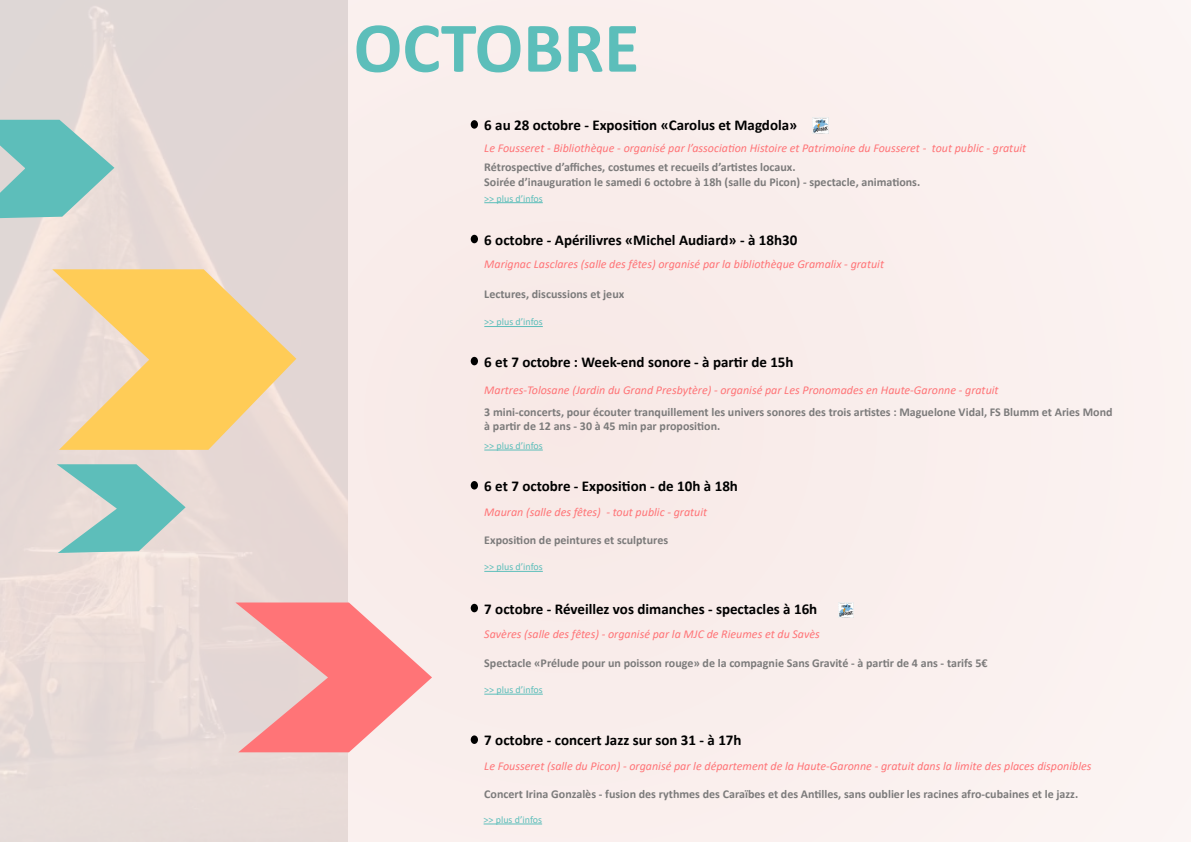
<style>
.page{position:relative;width:1191px;height:842px;background:#fff}
.page>*{position:absolute;margin:0;border:0;box-sizing:border-box;transform-origin:0 0}
.t1{font:700 72px "Calibri";color:#5cbeba}
.t2{font:700 15px "Calibri";color:#000}
.t3{font:700 12px "Calibri";color:#7c7b7b}
.t4{font:italic 12px "Calibri";color:#ff7477}
.t5{font:10px "Calibri";color:#5cbeba}
</style>
<div class="page">
<div style="left:0;top:0;width:1191px;height:842px;background:linear-gradient(to right,#e7dad7,#fff7f6)"></div>
<svg style="left:50px;top:263px;width:251px;height:190px;background:#f4d18e"></svg>
<svg style="left:0;top:113px;width:120px;height:110px;background:#94c9c5"></svg>
<svg style="left:48px;top:459px;width:142px;height:97px;background:#a7cdc9"></svg>
<svg style="left:225px;top:596px;width:212px;height:160px;background:#f5acad"></svg>
<hr style="left:484px;top:326px;width:59px;height:1px;background:#5cbeba">
<div style="left:471px;top:235px;width:7px;height:8px;background:#000;border-radius:50%"></div>
<div style="left:471px;top:735px;width:7px;height:9px;background:#000;border-radius:50%"></div>
<hr style="left:484px;top:694px;width:59px;height:1px;background:#5cbeba">
<div style="left:471px;top:604px;width:7px;height:8px;background:#000;border-radius:50%"></div>
<hr style="left:484px;top:571px;width:59px;height:1px;background:#5cbeba">
<div style="left:471px;top:481px;width:7px;height:8px;background:#000;border-radius:50%"></div>
<hr style="left:484px;top:202px;width:59px;height:1px;background:#5cbeba">
<div style="left:471px;top:120px;width:7px;height:9px;background:#000;border-radius:50%"></div>
<hr style="left:484px;top:450px;width:59px;height:1px;background:#5cbeba">
<div style="left:471px;top:357px;width:7px;height:8px;background:#000;border-radius:50%"></div>
<img style="left:813px;top:118px;width:15px;height:15px">
<hr style="left:483px;top:824px;width:59px;height:1px;background:#5cbeba">
<img style="left:838px;top:603px;width:15px;height:15px">
<p class="t1" style="left:354px;top:-3px;width:287px">OCTOBRE</p>
<p class="t2" style="left:484px;top:114px;width:314px">6 au 28 octobre - Exposition «Carolus et Magdola»</p>
<p class="t4" style="left:484px;top:139px;width:543px">Le Fousseret - Bibliothèque - organisé par l’association Histoire et Patrimoine du Fousseret - tout public - gratuit</p>
<p class="t3" style="left:484px;top:159px;width:313px">Rétrospective d’affiches, costumes et recueils d’artistes locaux.</p>
<p class="t3" style="left:484px;top:173px;width:437px">Soirée d’inauguration le samedi 6 octobre à 18h (salle du Picon) - spectacle, animations.</p>
<p class="t5" style="left:484px;top:191px;width:60px">&gt;&gt; plus d’infos</p>
<p class="t2" style="left:484px;top:229px;width:314px">6 octobre - Apérilivres «Michel Audiard» - à 18h30</p>
<p class="t4" style="left:484px;top:256px;width:401px">Marignac Lasclares (salle des fêtes) organisé par la bibliothèque Gramalix - gratuit</p>
<p class="t3" style="left:484px;top:285px;width:141px">Lectures, discussions et jeux</p>
<p class="t5" style="left:484px;top:315px;width:60px">&gt;&gt; plus d’infos</p>
<p class="t2" style="left:484px;top:351px;width:311px">6 et 7 octobre : Week-end sonore - à partir de 15h</p>
<p class="t4" style="left:484px;top:382px;width:516px">Martres-Tolosane (Jardin du Grand Presbytère) - organisé par Les Pronomades en Haute-Garonne - gratuit</p>
<p class="t3" style="left:484px;top:403px;width:630px">3 mini-concerts, pour écouter tranquillement les univers sonores des trois artistes : Maguelone Vidal, FS Blumm et Aries Mond</p>
<p class="t3" style="left:484px;top:417px;width:237px">à partir de 12 ans - 30 à 45 min par proposition.</p>
<p class="t5" style="left:484px;top:439px;width:60px">&gt;&gt; plus d’infos</p>
<p class="t2" style="left:484px;top:475px;width:255px">6 et 7 octobre - Exposition - de 10h à 18h</p>
<p class="t4" style="left:484px;top:504px;width:224px">Mauran (salle des fêtes) - tout public - gratuit</p>
<p class="t3" style="left:484px;top:532px;width:185px">Exposition de peintures et sculptures</p>
<p class="t5" style="left:484px;top:560px;width:60px">&gt;&gt; plus d’infos</p>
<p class="t2" style="left:484px;top:598px;width:334px">7 octobre - Réveillez vos dimanches - spectacles à 16h</p>
<p class="t4" style="left:484px;top:626px;width:337px">Savères (salle des fêtes) - organisé par la MJC de Rieumes et du Savès</p>
<p class="t3" style="left:484px;top:654px;width:505px">Spectacle «Prélude pour un poisson rouge» de la compagnie Sans Gravité - à partir de 4 ans - tarifs 5€</p>
<p class="t5" style="left:484px;top:683px;width:60px">&gt;&gt; plus d’infos</p>
<p class="t2" style="left:484px;top:730px;width:259px">7 octobre - concert Jazz sur son 31 - à 17h</p>
<p class="t4" style="left:484px;top:758px;width:608px">Le Fousseret (salle du Picon) - organisé par le département de la Haute-Garonne - gratuit dans la limite des places disponibles</p>
<p class="t3" style="left:484px;top:785px;width:595px">Concert Irina Gonzalès - fusion des rythmes des Caraïbes et des Antilles, sans oublier les racines afro-cubaines et le jazz.</p>
<p class="t5" style="left:483px;top:812px;width:60px">&gt;&gt; plus d’infos</p>
</div>
